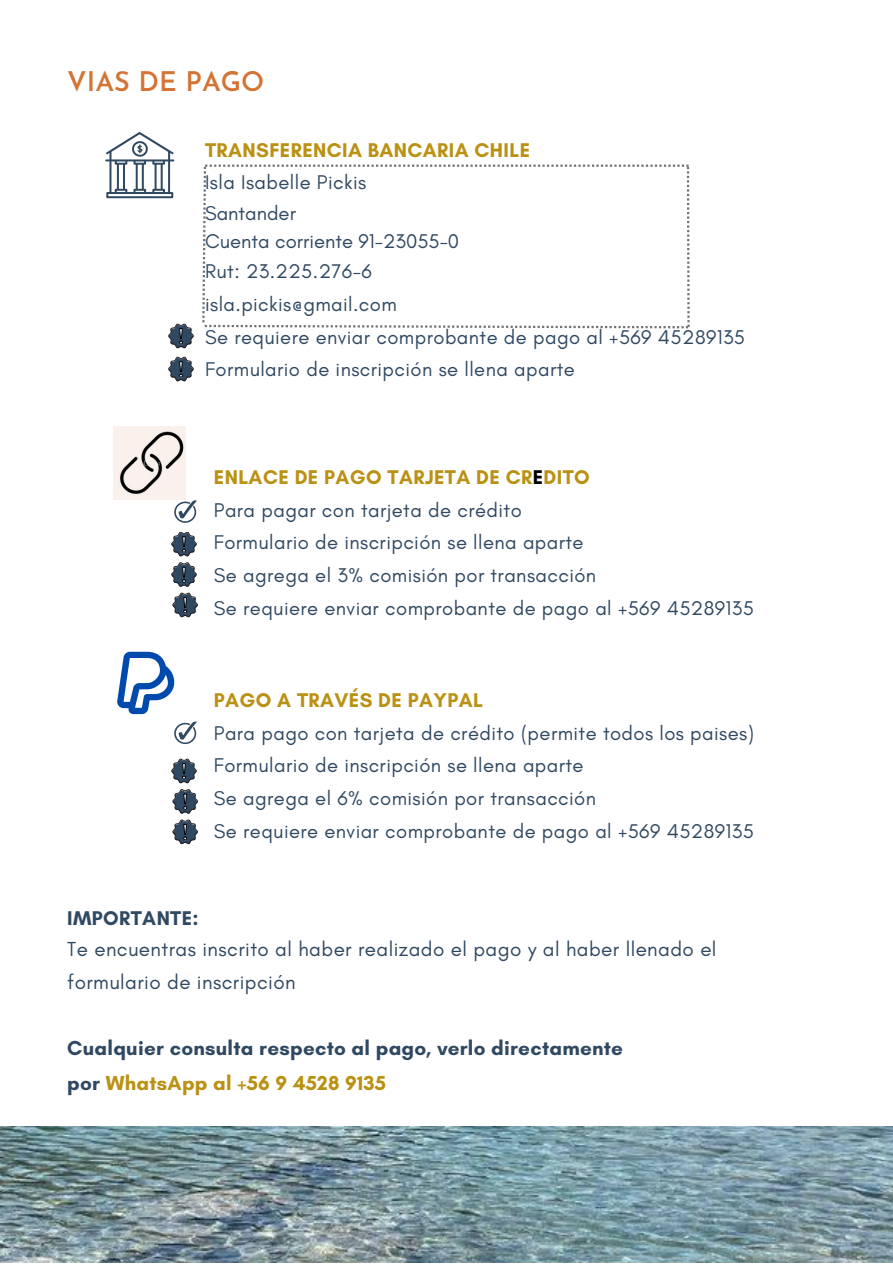
<style>
.page{position:relative;width:893px;height:1264px;background:#fff}
.page>*{position:absolute;margin:0;border:0;box-sizing:border-box;transform-origin:0 0}
.t1{font:600 27px "Josefin Sans";color:#d37434}
.t2{font:20.7px/32.5px "Glacial Indifference";letter-spacing:.02em;color:#304962}
.t3{font:700 20.7px "Glacial Indifference";letter-spacing:.01em;color:#304962}
.t4{font:700 20.7px "Glacial Indifference";letter-spacing:.01em;color:#ba9113}
.t5{font:20.25px "Glacial Indifference";letter-spacing:.02em;color:#304962}
.t6{font:700 20.25px "Glacial Indifference";letter-spacing:.02em;color:#ba9113}
.t7{font:20.25px "Glacial Indifference";color:#304962}
.t8{font:700 20.25px "Glacial Indifference";letter-spacing:.02em;color:#304962}
.s1{color:#000}
.s2{color:#304962}
</style>
<div class="page">
<svg style="left:174px;top:500px;width:23px;height:23px"></svg>
<svg style="left:117px;top:651px;width:57px;height:63px"></svg>
<img style="left:114px;top:427px;width:72px;height:73px">
<svg style="left:105px;top:132px;width:70px;height:66px"></svg>
<svg style="left:202px;top:164px;width:487px;height:164px"></svg>
<svg style="left:172px;top:532px;width:24px;height:24px"></svg>
<svg style="left:172px;top:562px;width:24px;height:25px"></svg>
<svg style="left:173px;top:593px;width:24px;height:24px"></svg>
<svg style="left:169px;top:324px;width:24px;height:24px"></svg>
<svg style="left:169px;top:357px;width:24px;height:25px"></svg>
<svg style="left:174px;top:721px;width:23px;height:23px"></svg>
<svg style="left:172px;top:759px;width:24px;height:24px"></svg>
<svg style="left:173px;top:789px;width:24px;height:55px"></svg>
<img style="left:0;top:1126px;width:892px;height:136px">
<p class="t1" style="left:67px;top:70px;width:199px">VIAS DE PAGO</p>
<p class="t6" style="left:205px;top:138px;width:326px">TRANSFERENCIA BANCARIA CHILE</p>
<p class="t5" style="left:205px;top:170px;width:162px">Isla Isabelle Pickis</p>
<p class="t7" style="left:205px;top:200px;width:92px">Santander</p>
<p class="t7" style="left:205px;top:229px;width:256px">Cuenta corriente 91-23055-0</p>
<p class="t5" style="left:205px;top:259px;width:168px">Rut: 23.225.276-6</p>
<p class="t5" style="left:205px;top:292px;width:193px">isla.pickis@gmail.com</p>
<p class="t5" style="left:205px;top:324px;width:541px">Se requiere enviar comprobante de pago al +569 45289135</p>
<p class="t5" style="left:205px;top:357px;width:371px">Formulario de inscripción se llena aparte</p>
<p class="t6" style="left:214px;top:465px;width:377px">ENLACE DE PAGO TARJETA DE CR<span class="s1">E</span>DITO</p>
<p class="t5" style="left:214px;top:497px;width:309px">Para pagar con tarjeta de crédito</p>
<p class="t5" style="left:214px;top:530px;width:371px">Formulario de inscripción se llena aparte</p>
<p class="t5" style="left:214px;top:562px;width:384px">Se agrega el 3% comisión por transacción</p>
<p class="t5" style="left:214px;top:595px;width:541px">Se requiere enviar comprobante de pago al +569 45289135</p>
<p class="t6" style="left:214px;top:688px;width:270px">PAGO A TRAVÉS DE PAYPAL</p>
<p class="t5" style="left:214px;top:720px;width:541px">Para pago con tarjeta de crédito (permite todos los paises)</p>
<p class="t5" style="left:214px;top:753px;width:371px">Formulario de inscripción se llena aparte</p>
<p class="t5" style="left:214px;top:785px;width:383px">Se agrega el 6% comisión por transacción</p>
<p class="t5" style="left:214px;top:818px;width:541px">Se requiere enviar comprobante de pago al +569 45289135</p>
<p class="t8" style="left:67px;top:905px;width:133px">IMPORTANTE:</p>
<p class="t2" style="left:67px;top:932px;width:650px">Te encuentras inscrito al haber realizado el pago y al haber llenado el formulario de inscripción</p>
<p class="t3" style="left:67px;top:1035px;width:557px">Cualquier consulta respecto al pago, verlo directamente</p>
<p class="t4" style="left:67px;top:1070px;width:320px"><span class="s2">por</span> WhatsApp al +56 9 4528 9135</p>
</div>
